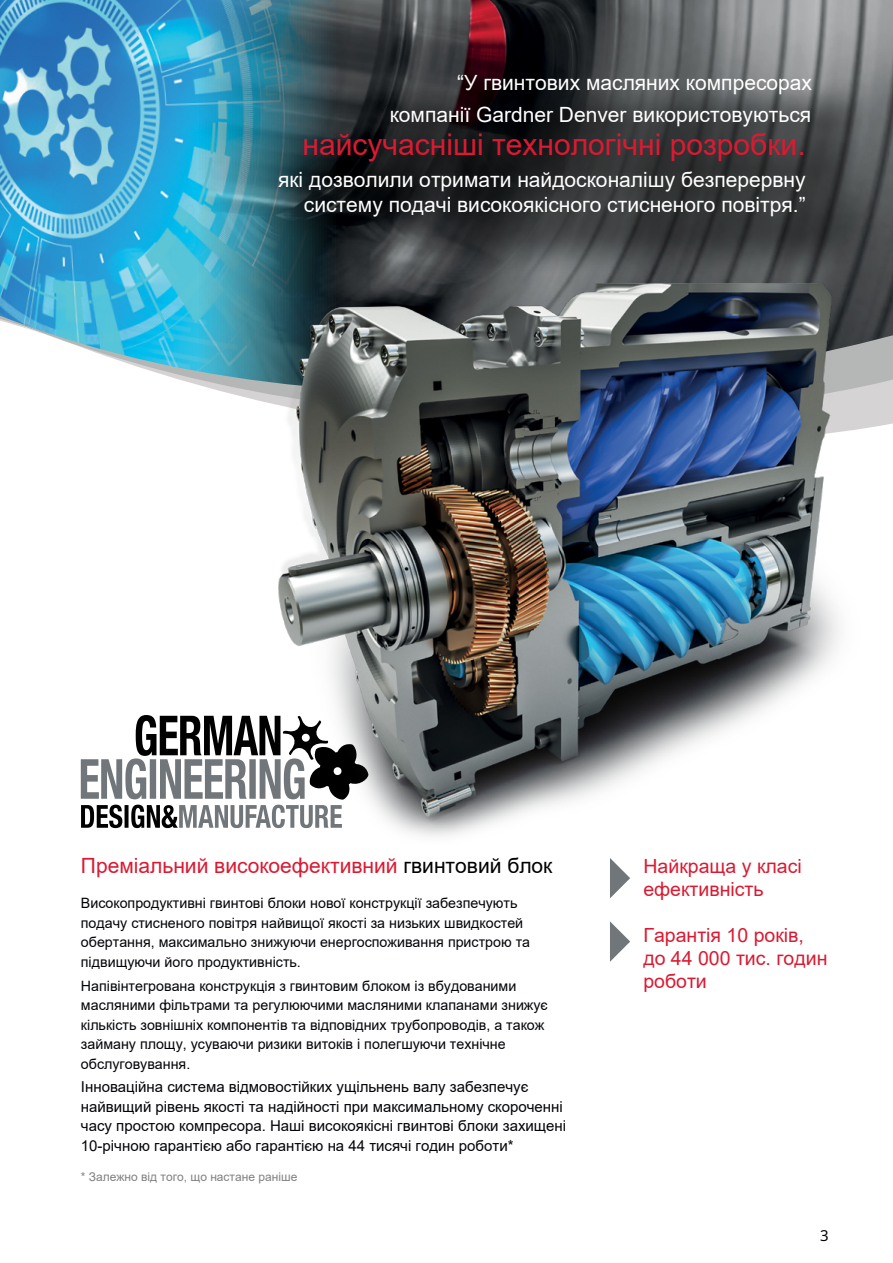
<style>
.page{position:relative;width:893px;height:1263px;background:#fff}
.page>*{position:absolute;margin:0;border:0;box-sizing:border-box;transform-origin:0 0}
.t1{font:30px "Arial";color:#da1a32}
.t2{font:21px/31.5px "Arial";color:#fff;text-align:right}
.t3{font:21px "Arial";color:#da1a32}
.t4{font:19.5px/23.4px "Arial";color:#da1a32}
.t5{font:15px/19.5px "Arial";color:#030408}
.t6{font:15px "Noto Sans";color:#000}
.t7{font:14.25px/19.5px "Arial";color:#030408}
.t8{font:12px "Arial";color:#808080}
.s1{color:#000}
</style>
<div class="page">
<img style="left:341px;top:0;width:552px;height:154px">
<img style="left:0;top:0;width:341px;height:154px">
<svg style="left:0;top:154px;width:893px;height:245px;background:#61b9d6"></svg>
<svg style="left:81px;top:715px;width:172px;height:113px"></svg>
<img style="left:253px;top:250px;width:640px;height:587px">
<svg style="left:610px;top:921px;width:20px;height:41px"></svg>
<svg style="left:610px;top:858px;width:20px;height:40px"></svg>
<div style="left:264px;top:77px;width:616px;height:202px;background:#000;opacity:.79"></div>
<h2 class="t2" style="left:390px;top:67px;width:424px">“У гвинтових масляних компресорах компанії Gardner Denver використовуються</h2>
<h1 class="t1" style="left:302px;top:123px;width:505px">найсучасніші технологічні розробки.</h1>
<h2 class="t2" style="left:278px;top:167px;width:529px;line-height:25.2px">які дозволили отримати найдосконалішу безперервну систему подачі високоякісного стисненого повітря.”</h2>
<h2 class="t3" style="left:81px;top:852px;width:473px">Преміальний високоефективний <span class="s1">гвинтовий блок</span></h2>
<p class="t7" style="left:81px;top:893px;width:451px">Високопродуктивні гвинтові блоки нової конструкції забезпечують подачу стисненого повітря найвищої якості за низьких швидкостей обертання, максимально знижуючи енергоспоживання пристрою та підвищуючи його продуктивність.</p>
<p class="t7" style="left:81px;top:976px;width:468px">Напівінтегрована конструкція з гвинтовим блоком із вбудованими масляними фільтрами та регулюючими масляними клапанами знижує кількість зовнішніх компонентів та відповідних трубопроводів, а також займану площу, усуваючи ризики витоків і полегшуючи технічне обслуговування.</p>
<p class="t5" style="left:81px;top:1077px;width:487px">Інноваційна система відмовостійких ущільнень валу забезпечує найвищий рівень якості та надійності при максимальному скороченні часу простою компресора. Наші високоякісні гвинтові блоки захищені 10-річною гарантією або гарантією на 44 тисячі годин роботи*</p>
<p class="t8" style="left:81px;top:1168px;width:218px">* Залежно від того, що настане раніше</p>
<h3 class="t4" style="left:643px;top:854px;width:160px">Найкраща у класі ефективність</h3>
<h3 class="t4" style="left:643px;top:923px;width:186px">Гарантія 10 років, до 44 000 тис. годин роботи</h3>
<p class="t6" style="left:820px;top:1224px;width:10px">3</p>
</div>
